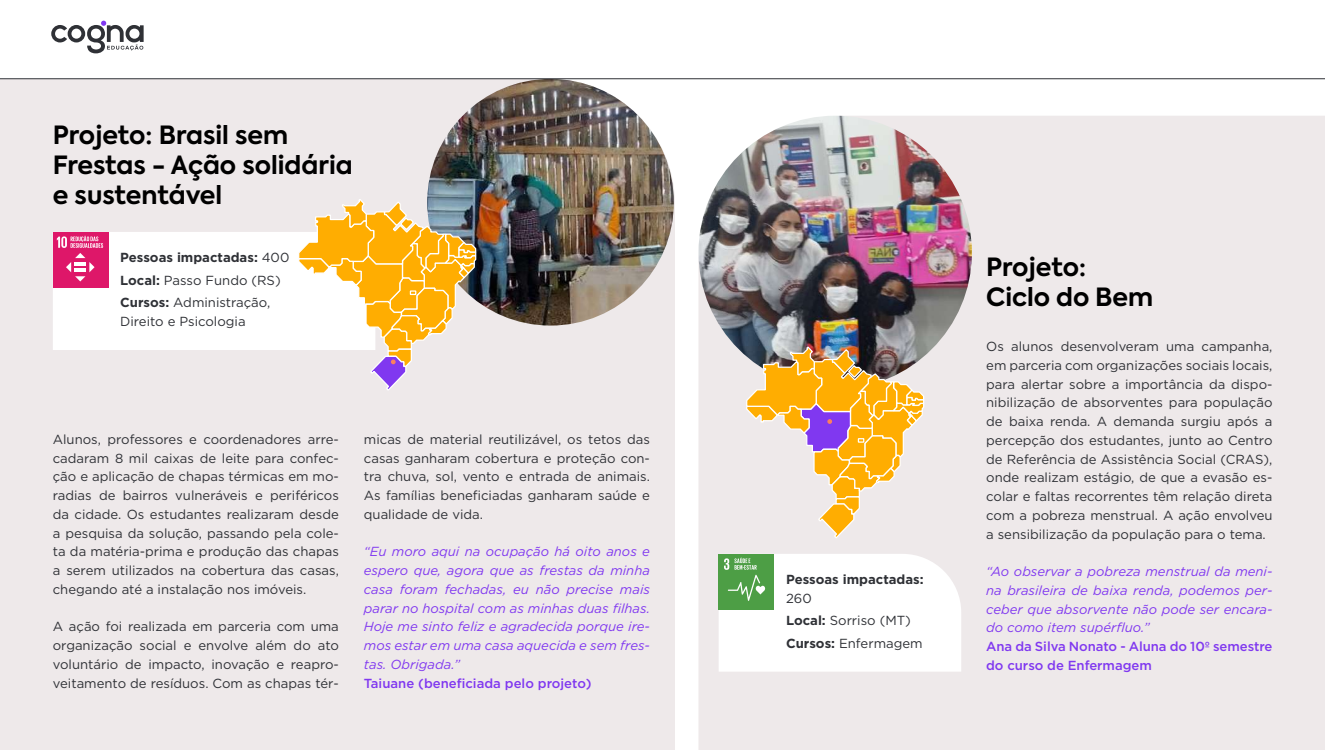
<style>
.page{position:relative;width:1325px;height:750px;background:#fff}
.page>*{position:absolute;margin:0;border:0;box-sizing:border-box;transform-origin:0 0}
.t1{font:700 25px/30px "Axiforma";color:#000}
.t2{font:13.12px/18.8px "Gotham";color:#2f3136;text-align:justify}
.t3{font:italic 13.12px/18.8px "Gotham";color:#8038f0;text-align:justify}
.t4{font:500 13.12px/18.8px "Gotham";letter-spacing:-.005em;color:#8038f0}
.t5{font:700 13.12px/22.5px "Gotham";color:#2f3136}
.s1{font-weight:400}
.s2{font-weight:700}
</style>
<div class="page">
<div style="left:0;top:80px;width:675px;height:670px;background:#eee9ea"></div>
<div style="left:698px;top:116px;width:627px;height:634px;background:#eee9ea"></div>
<img style="left:698px;top:116px;width:274px;height:273px;border-radius:137px">
<img style="left:427px;top:79px;width:247px;height:247px;border-radius:123px">
<svg style="left:719px;top:554px;width:242px;height:118px"></svg>
<svg style="left:745px;top:345px;width:180px;height:195px;background:#e3c18e"></svg>
<svg style="left:53px;top:198px;width:424px;height:194px"></svg>
<svg style="left:51px;top:21px;width:93px;height:32px"></svg>
<hr style="left:0;top:79px;width:1325px;height:1px;background:#2f3136">
<h1 class="t1" style="left:53px;top:121px;width:301px">Projeto: Brasil sem<br>Frestas - Ação solidária e sustentável</h1>
<p class="t5" style="left:120px;top:246px;width:171px">Pessoas impactadas: <span class="s1">400<br></span>Local: <span class="s1">Passo Fundo (RS)<br></span>Cursos: <span class="s1">Administração,</span></p>
<p class="t2" style="left:120px;top:312px;width:127px">Direito e Psicologia</p>
<p class="t2" style="left:53px;top:429px;width:288px">Alunos, professores e coordenadores arre&shy;cadaram 8 mil caixas de leite para confec&shy;ção e aplicação de chapas térmicas em mo&shy;radias de bairros vulneráveis e periféricos da cidade. Os estudantes realizaram desde a pesquisa da solução, passando pela cole&shy;ta da matéria-prima e produção das chapas a serem utilizados na cobertura das casas, chegando até a instalação nos imóveis.</p>
<p class="t2" style="left:53px;top:617px;width:288px">A ação foi realizada em parceria com uma organização social e envolve além do ato voluntário de impacto, inovação e reapro&shy;veitamento de resíduos. Com as chapas tér-</p>
<p class="t2" style="left:364px;top:430px;width:288px">micas de material reutilizável, os tetos das casas ganharam cobertura e proteção con&shy;tra chuva, sol, vento e entrada de animais.<br>As famílias beneficiadas ganharam saúde e qualidade de vida.</p>
<p class="t3" style="left:364px;top:542px;width:288px">“Eu moro aqui na ocupação há oito anos e espero que, agora que as frestas da minha casa foram fechadas, eu não precise mais parar no hospital com as minhas duas filhas.<br>Hoje me sinto feliz e agradecida porque ire&shy;mos estar em uma casa aquecida e sem fres&shy;tas. Obrigada.”</p>
<p class="t4" style="left:364px;top:673px;width:229px">Taiuane (beneficiada pelo projeto)</p>
<p class="t5" style="left:786px;top:568px;width:139px">Pessoas impactadas:</p>
<p class="t2" style="left:786px;top:587px;width:138px;line-height:22.5px;text-align:left">260<br><span class="s2">Local:</span> Sorriso (MT)<br><span class="s2">Cursos:</span> Enfermagem</p>
<h1 class="t1" style="left:986px;top:253px;width:169px">Projeto:<br>Ciclo do Bem</h1>
<p class="t2" style="left:986px;top:337px;width:288px">Os alunos desenvolveram uma campanha, em parceria com organizações sociais locais, para alertar sobre a importância da dispo&shy;nibilização de absorventes para população de baixa renda. A demanda surgiu após a percepção dos estudantes, junto ao Centro de Referência de Assistência Social (CRAS), onde realizam estágio, de que a evasão es&shy;colar e faltas recorrentes têm relação direta com a pobreza menstrual. A ação envolveu a sensibilização da população para o tema.</p>
<p class="t3" style="left:986px;top:562px;width:288px">“Ao observar a pobreza menstrual da meni&shy;na brasileira de baixa renda, podemos per&shy;ceber que absorvente não pode ser encara&shy;do como item supérfluo.”</p>
<p class="t4" style="left:986px;top:637px;width:288px">Ana da Silva Nonato - Aluna do 10º semestre do curso de Enfermagem</p>
</div>
